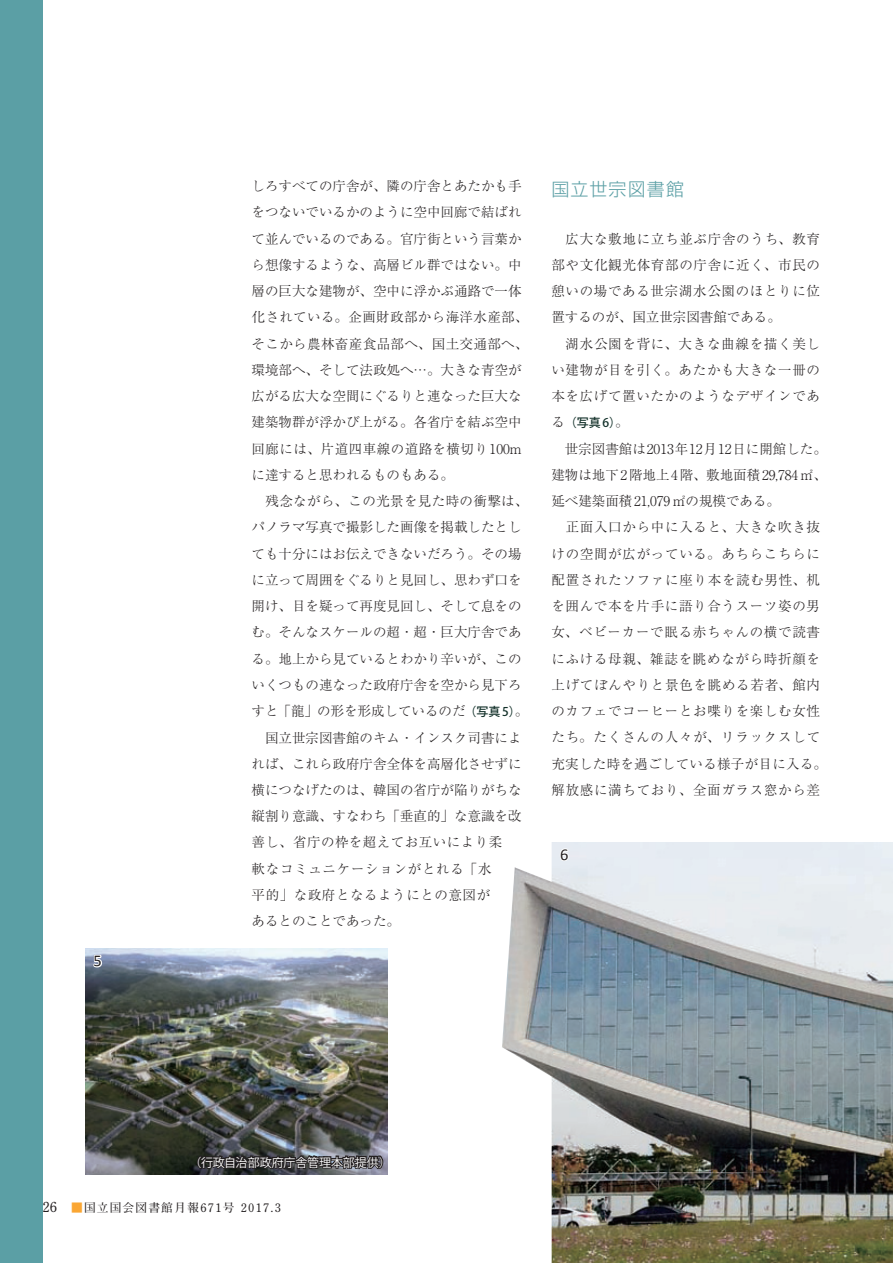
<style>
.page{position:relative;width:893px;height:1263px;background:#fff}
.page>*{position:absolute;margin:0;border:0;box-sizing:border-box;transform-origin:0 0}
.t1{font:18px "Shin Go Pro Light 90 msp RKSJ H";letter-spacing:.06em;color:#5b9fa5}
.t2{font:16.5px "Calibri";color:#231f20}
.t3{font:13.5px/26.2px "Ryumin Pro Light 90 msp RKSJ H";color:#231f20}
.t4{font:13.5px/26.2px "Ryumin Pro Light 90 msp RKSJ H";letter-spacing:.055em;color:#231f20}
.t5{font:12px "Koz Go Pro Regular 90 msp RKSJ H";letter-spacing:-.01em;color:#fff}
.t6{font:12px "Koz Go Pro Medium 90 msp RKSJ H";color:#13312a}
.t7{font:11.7px "Futo Min A101 Pro Bold 90 msp RKSJ H";letter-spacing:.1em;color:#231f20}
.s1{font-family:"Koz Go Pro Medium 90 msp RKSJ H";font-size:12px;color:#13312a}
.s2{font-family:"Ryumin Pro Light 90 msp RKSJ H";font-size:13.5px;color:#231f20}
.s3{font-size:13.8px}
.s4{color:#faa633}
</style>
<div class="page">
<div style="left:0;top:0;width:43px;height:1263px;background:#5b9fa5"></div>
<img style="left:502px;top:842px;width:391px;height:421px">
<svg style="left:558px;top:847px;width:12px;height:16px"></svg>
<img style="left:85px;top:948px;width:303px;height:226px">
<svg style="left:92px;top:954px;width:12px;height:15px"></svg>
<svg style="left:196px;top:1147px;width:188px;height:28px;background:#434448"></svg>
<p class="t2" style="left:94px;top:954px;width:10px">5</p>
<p class="t3" style="left:252px;top:175px;width:278px">しろすべての庁舎が、隣の庁舎とあたかも手をつないでいるかのように空中回廊で結ばれて並んでいるのである。官庁街という言葉から想像するような、高層ビル群ではない。中層の巨大な建物が、空中に浮かぶ通路で一体化されている。企画財政部から海洋水産部、そこから農林畜産食品部へ、国土交通部へ、環境部へ、そして法政処へ…。大きな青空が広がる広大な空間にぐるりと連なった巨大な建築物群が浮かび上がる。各省庁を結ぶ空中回廊には、片道四車線の道路を横切り100mに達すると思われるものもある。<br>　残念ながら、この光景を見た時の衝撃は、パノラマ写真で撮影した画像を掲載したとしても十分にはお伝えできないだろう。その場に立って周囲をぐるりと見回し、思わず口を開け、目を疑って再度見回し、そして息をのむ。そんなスケールの超・超・巨大庁舎である。地上から見ているとわかり辛いが、このいくつもの連なった政府庁舎を空から見下ろすと「龍」の形を形成しているのだ<span class="s1">（写真 5）</span>。　国立世宗図書館のキム・インスク司書によれば、これら政府庁舎全体を高層化させずに横につなげたのは、韓国の省庁が陥りがちな縦割り意識、すなわち「垂直的」な意識を改善し、省庁の枠を超えてお互いにより柔<br>軟なコミュニケーションがとれる「水<br>平的」な政府となるようにとの意図が<br>あるとのことであった。</p>
<h1 class="t1" style="left:551px;top:182px;width:134px">国立世宗図書館</h1>
<p class="t4" style="left:551px;top:227px;width:270px">　広大な敷地に立ち並ぶ庁舎のうち、教育部や文化観光体育部の庁舎に近く、市民の憩いの場である世宗湖水公園のほとりに位置するのが、国立世宗図書館である。<br>　湖水公園を背に、大きな曲線を描く美しい建物が目を引く。あたかも大きな一冊の本を広げて置いたかのようなデザインであ</p>
<p class="t6" style="left:551px;top:418px;width:79px"><span class="s2">る</span>（写真 6）<span class="s2">。</span></p>
<p class="t4" style="left:551px;top:437px;width:277px">　世宗図書館は2013年12月12日に開館した。建物は地下2階地上4階、敷地面積29,784㎡、延べ建築面積21,079㎡の規模である。<br>　正面入口から中に入ると、大きな吹き抜けの空間が広がっている。あちらこちらに配置されたソファに座り本を読む男性、机を囲んで本を片手に語り合うスーツ姿の男女、ベビーカーで眠る赤ちゃんの横で読書にふける母親、雑誌を眺めながら時折顔を上げてぼんやりと景色を眺める若者、館内のカフェでコーヒーとお喋りを楽しむ女性たち。たくさんの人々が、リラックスして充実した時を過ごしている様子が目に入る。解放感に満ちており、全面ガラス窓から差</p>
<p class="t2" style="left:560px;top:847px;width:10px">6</p>
<p class="t5" style="left:189px;top:1158px;width:203px">（行政自治部政府庁舎管理本部提供）</p>
<p class="t7" style="left:43px;top:1203px;width:240px"><span class="s3">26　</span><span class="s4">■</span>国立国会図書館月報671号 2017.3</p>
</div>
